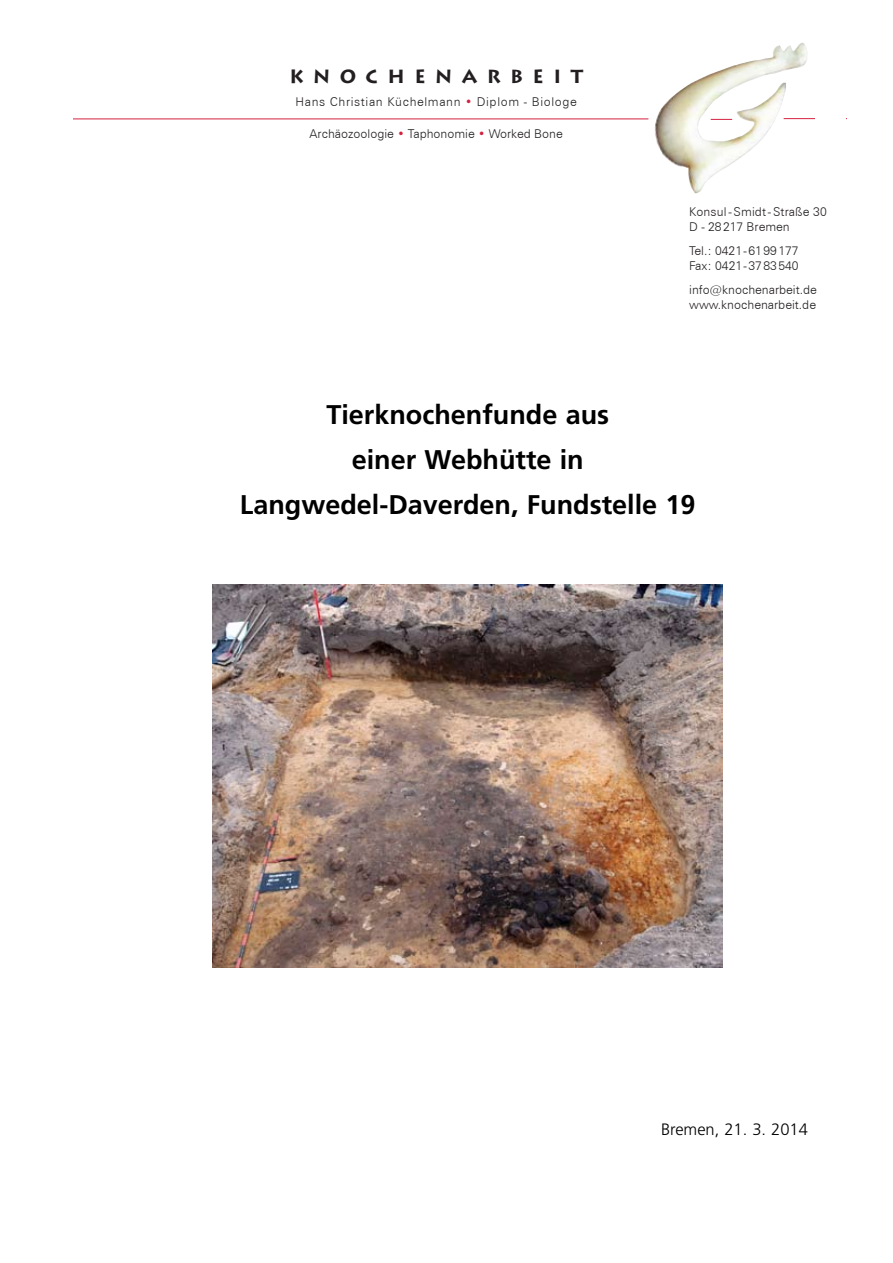
<style>
.page{position:relative;width:893px;height:1263px;background:#fff}
.page>*{position:absolute;margin:0;border:0;box-sizing:border-box;transform-origin:0 0}
.t1{font:700 27px/45px "Frutiger";color:#000;text-align:center}
.t2{font:700 18.9px "Lithos Pro";letter-spacing:.5em;color:#231f20}
.t3{font:300 16.5px "Frutiger";color:#000}
.t4{font:300 12.15px/14.5px "Zurich BT";color:#231f20}
.t5{font:300 12.15px "Zurich BT";letter-spacing:.05em;color:#231f20}
.s1{color:#d52140}
</style>
<div class="page">
<hr style="left:43px;top:119px;width:605px;height:1px;background:#d52140">
<hr style="left:784px;top:118px;width:62px;height:1px;background:#d52140">
<img style="left:655px;top:43px;width:152px;height:151px">
<div style="left:43px;top:96px;width:30px;height:58px;background:#fff"></div>
<div style="left:815px;top:98px;width:31px;height:57px;background:#fff"></div>
<img style="left:213px;top:585px;width:510px;height:382px">
<h2 class="t2" style="left:289px;top:65px;width:295px">KNOCHENARBEIT</h2>
<p class="t5" style="left:296px;top:94px;width:283px">Hans Christian Küchelmann <span class="s1">•</span> Diplom - Biologe</p>
<p class="t4" style="left:310px;top:126px;width:255px">Archäozoologie <span class="s1">•</span> Taphonomie <span class="s1">•</span> Worked Bone</p>
<p class="t4" style="left:689px;top:205px;width:139px">Konsul - Smidt - Straße 30<br>D - 28 217 Bremen</p>
<p class="t4" style="left:689px;top:244px;width:111px">Tel.: 0421 - 61 99 177<br>Fax: 0421 - 37 83 540</p>
<p class="t4" style="left:689px;top:283px;width:129px">info@knochenarbeit.de www.knochenarbeit.de</p>
<h1 class="t1" style="left:240px;top:391px;width:457px">Tierknochenfunde aus<br>einer Webhütte in<br>Langwedel-Daverden, Fundstelle 19</h1>
<h3 class="t3" style="left:661px;top:1119px;width:148px">Bremen, 21. 3. 2014</h3>
</div>
